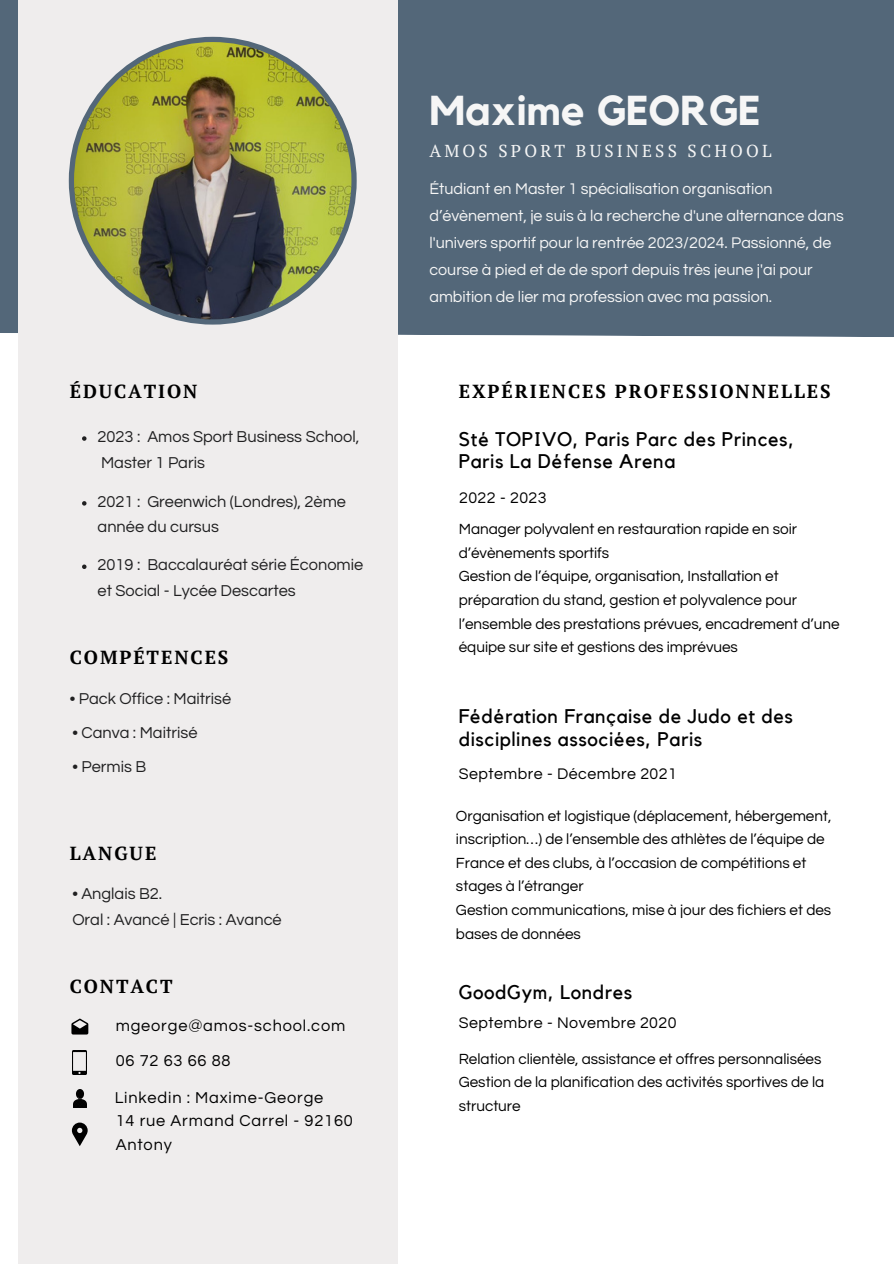
<style>
.page{position:relative;width:894px;height:1264px;background:#fff}
.page>*{position:absolute;margin:0;border:0;box-sizing:border-box;transform-origin:0 0}
.t1{font:700 41.55px "Kollektif";color:#f6f6f6}
.t2{font:19.65px/22.5px "Kollektif";letter-spacing:.03em;color:#000}
.t3{font:700 18.9px "PT Serif";letter-spacing:.1em;color:#000}
.t4{font:700 18.75px "PT Serif";letter-spacing:.1em;color:#000}
.t5{font:17.25px "PT Serif";letter-spacing:.185em;color:#f6f6f6}
.t6{font:16.35px/25.7px "Questrial";color:#202021}
.t7{font:16.35px/23.7px "Questrial";letter-spacing:.05em;color:#000}
.t8{font:16.05px/27px "Questrial";color:#f6f6f6}
.t9{font:15.9px "Questrial";letter-spacing:.03em;color:#000}
.t10{font:15.3px/23.7px "Questrial";color:#000}
</style>
<div class="page">
<div style="left:0;top:0;width:893px;height:337px;background:#536779"></div>
<div style="left:18px;top:0;width:379px;height:1263px;background:#efeded"></div>
<img style="left:69px;top:37px;width:287px;height:287px">
<svg style="left:82px;top:436px;width:4px;height:5px"></svg>
<svg style="left:82px;top:501px;width:4px;height:4px"></svg>
<svg style="left:82px;top:564px;width:4px;height:5px"></svg>
<svg style="left:72px;top:1122px;width:16px;height:24px"></svg>
<svg style="left:71px;top:1018px;width:17px;height:16px"></svg>
<img style="left:73px;top:1089px;width:14px;height:18px">
<img style="left:73px;top:1050px;width:13px;height:24px">
<p class="t4" style="left:70px;top:379px;width:129px">ÉDUCATION</p>
<p class="t6" style="left:98px;top:424px;width:263px">2023 : Amos Sport Business School,<br>Master 1 Paris</p>
<p class="t6" style="left:98px;top:489px;width:250px">2021 : Greenwich (Londres), 2ème année du cursus</p>
<p class="t6" style="left:98px;top:552px;width:267px">2019 : Baccalauréat série Économie et Social - Lycée Descartes</p>
<p class="t3" style="left:70px;top:644px;width:160px">COMPÉTENCES</p>
<p class="t6" style="left:70px;top:686px;width:163px">• Pack Office : Maitrisé</p>
<p class="t6" style="left:72px;top:720px;width:127px">• Canva : Maitrisé</p>
<p class="t6" style="left:72px;top:754px;width:75px">• Permis B</p>
<p class="t3" style="left:70px;top:840px;width:88px">LANGUE</p>
<p class="t6" style="left:72px;top:881px;width:91px">• Anglais B2.</p>
<p class="t6" style="left:72px;top:906px;width:211px">Oral : Avancé | Ecris : Avancé</p>
<p class="t4" style="left:70px;top:973px;width:104px">CONTACT</p>
<p class="t7" style="left:116px;top:1013px;width:231px">mgeorge@amos-school.com</p>
<p class="t7" style="left:116px;top:1049px;width:116px">06 72 63 66 88</p>
<p class="t7" style="left:115px;top:1085px;width:210px">Linkedin : Maxime-George</p>
<p class="t7" style="left:116px;top:1109px;width:239px">14 rue Armand Carrel - 92160<br>Antony</p>
<p class="t1" style="left:429px;top:92px;width:332px">Maxime GEORGE</p>
<p class="t5" style="left:429px;top:139px;width:343px">AMOS SPORT BUSINESS SCHOOL</p>
<p class="t8" style="left:429px;top:176px;width:416px">Étudiant en Master 1 spécialisation organisation d’évènement, je suis à la recherche d'une alternance dans l'univers sportif pour la rentrée 2023/2024. Passionné, de course à pied et de de sport depuis très jeune j'ai pour ambition de lier ma profession avec ma passion.</p>
<p class="t4" style="left:458px;top:379px;width:373px">EXPÉRIENCES PROFESSIONNELLES</p>
<p class="t2" style="left:458px;top:428px;width:337px">Sté TOPIVO, Paris Parc des Princes,<br>Paris La Défense Arena</p>
<p class="t9" style="left:459px;top:490px;width:89px">2022 - 2023</p>
<p class="t10" style="left:458px;top:517px;width:340px">Manager polyvalent en restauration rapide en soir d’évènements sportifs</p>
<p class="t10" style="left:458px;top:565px;width:382px">Gestion de l’équipe, organisation, Installation et préparation du stand, gestion et polyvalence pour l’ensemble des prestations prévues, encadrement d’une équipe sur site et gestions des imprévues</p>
<p class="t2" style="left:458px;top:705px;width:335px">Fédération Française de Judo et des disciplines associées, Paris</p>
<p class="t9" style="left:458px;top:765px;width:220px">Septembre - Décembre 2021</p>
<p class="t10" style="left:456px;top:804px;width:377px">Organisation et logistique (déplacement, hébergement, inscription…) de l’ensemble des athlètes de l’équipe de France et des clubs, à l’occasion de compétitions et stages à l’étranger</p>
<p class="t10" style="left:456px;top:898px;width:377px">Gestion communications, mise à jour des fichiers et des bases de données</p>
<p class="t2" style="left:458px;top:981px;width:175px">GoodGym, Londres</p>
<p class="t9" style="left:458px;top:1015px;width:219px">Septembre - Novembre 2020</p>
<p class="t10" style="left:458px;top:1047px;width:364px">Relation clientèle, assistance et offres personnalisées</p>
<p class="t10" style="left:458px;top:1070px;width:367px">Gestion de la planification des activités sportives de la structure</p>
</div>
